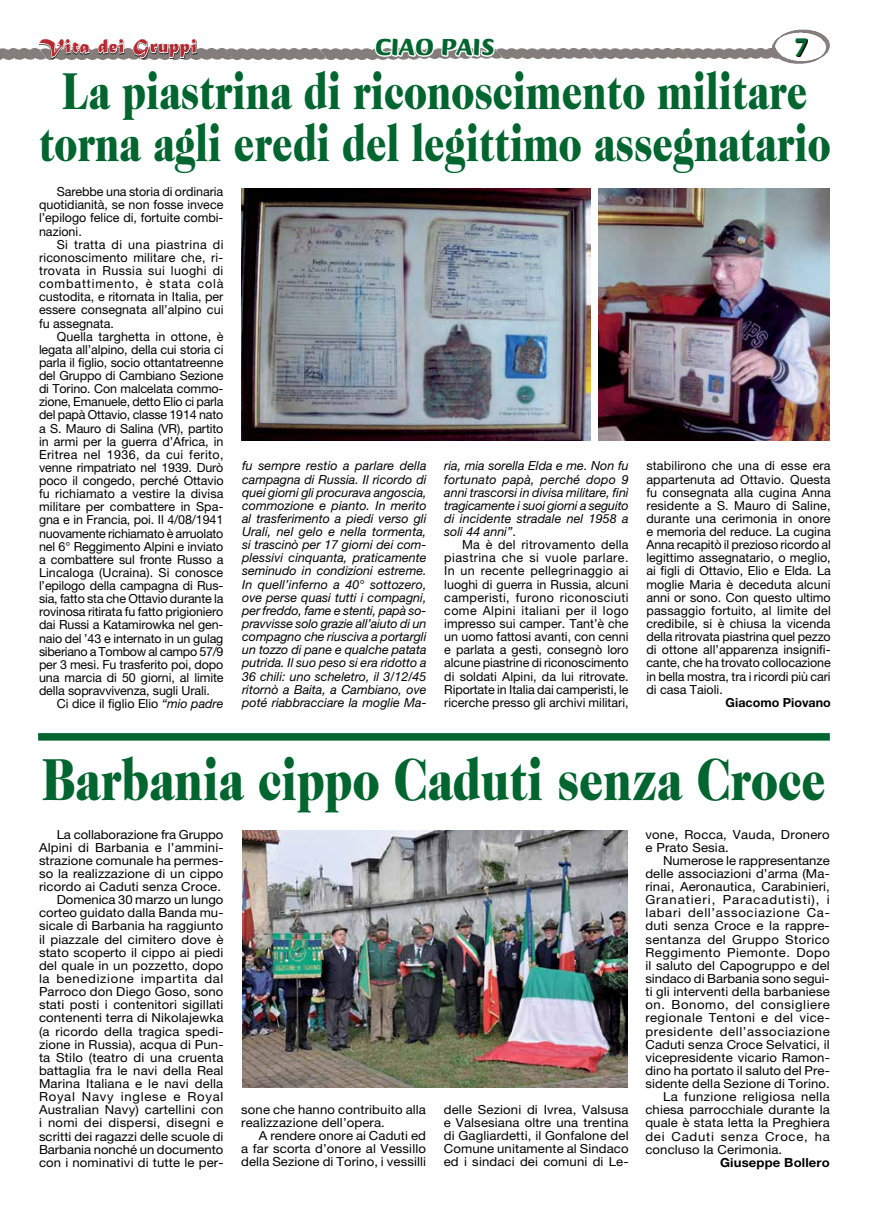
<style>
.page{position:relative;width:869px;height:1205px;background:#fff}
.page>*{position:absolute;margin:0;border:0;box-sizing:border-box;transform-origin:0 0}
.t1{font:900 60px "Caslon 224 Std";color:#00652e;scale:.78 1}
.t2{font:900 52.5px/52.5px "Caslon 224 Std";color:#00652e;text-align:center;scale:.76 1}
.t3{font:700 27.5px "Briem Script Std";color:#00652e}
.t4{font:900 25px "Briem Script Std";color:#00652e}
.t5{font:20px "Matura MT Script Capitals";letter-spacing:.05em;color:#b8292f}
.t6{font:12.5px/13.1px "Helvetica Neue LT Std";letter-spacing:.01em;color:#000;text-align:justify}
.t7{font:12.5px/13.1px "Helvetica Neue LT Std";letter-spacing:.01em;color:#000;scale:1.05 1}
.t8{font:italic 12.5px/13.1px "Helvetica Neue LT Std";color:#000;text-align:justify}
.t9{font:12.5px "Helvetica Neue LT Std";letter-spacing:.03em;color:#000;scale:1.05 1}
.t10{font:12.5px "Helvetica Neue LT Std";letter-spacing:.045em;color:#000;scale:1.05 1}
.t11{font:12.5px "Helvetica Neue LT Std";letter-spacing:.055em;color:#000;scale:1.05 1}
.t12{font:12.5px "Helvetica Neue LT Std";letter-spacing:.07em;color:#000;scale:1.05 1}
.t13{font:12.5px "Helvetica Neue LT Std";letter-spacing:.035em;color:#000;scale:1.05 1}
.t14{font:700 12.5px "Helvetica Neue LT Std";letter-spacing:.01em;color:#000;scale:1.05 1}
.t15{font:700 12.5px "Helvetica Neue LT Std";letter-spacing:.01em;color:#000}
.s1{font-style:italic}
.s2{font-style:normal}
</style>
<div class="page">
<img style="left:197px;top:49px;width:29px;height:10px">
<img style="left:226px;top:49px;width:93px;height:10px">
<img style="left:319px;top:49px;width:54px;height:10px">
<img style="left:496px;top:49px;width:92px;height:10px">
<img style="left:588px;top:49px;width:93px;height:10px">
<img style="left:681px;top:49px;width:90px;height:10px">
<img style="left:1px;top:49px;width:36px;height:10px">
<div style="left:39px;top:40px;width:158px;height:19px;background:#000;opacity:.85"></div>
<svg style="left:37px;top:39px;width:53px;height:20px"></svg>
<svg style="left:97px;top:39px;width:28px;height:16px"></svg>
<svg style="left:132px;top:39px;width:65px;height:21px"></svg>
<svg style="left:771px;top:30px;width:58px;height:34px"></svg>
<svg style="left:796px;top:39px;width:11px;height:18px"></svg>
<img style="left:241px;top:188px;width:349px;height:252px">
<img style="left:598px;top:188px;width:231px;height:252px">
<div style="left:38px;top:733px;width:791px;height:7px;background:#00652e"></div>
<img style="left:242px;top:830px;width:385px;height:257px">
<svg style="left:373px;top:48px;width:123px;height:11px"></svg>
<h3 class="t5" style="left:39px;top:34px;width:159px">Vita dei Gruppi</h3>
<h3 class="t3" style="left:793px;top:32px;width:17px">7</h3>
<h3 class="t4" style="left:375px;top:33px;width:121px">CIAO PAIS</h3>
<h2 class="t2" style="left:39px;top:64px;width:1042px">La piastrina di riconoscimento militare torna agli eredi del legittimo assegnatario</h2>
<p class="t6" style="left:39px;top:185px;width:186px;text-indent:18px">Sarebbe una storia di ordinaria quotidianità, se non fosse invece l’epilogo felice di, fortuite combi&shy;nazioni.</p>
<p class="t6" style="left:39px;top:238px;width:186px;text-indent:18px">Si tratta di una piastrina di riconoscimento militare che, ri&shy;trovata in Russia sui luoghi di combattimento, è stata colà custodita, e ritornata in Italia, per essere consegnata all’alpino cui fu assegnata.</p>
<p class="t6" style="left:39px;top:329px;width:186px;text-indent:18px">Quella targhetta in ottone, è legata all’alpino, della cui storia ci parla il figlio, socio ottantatreenne del Gruppo di Cambiano Sezione di Torino. Con malcelata commo&shy;zione, Emanuele, detto Elio ci parla del papà Ottavio, classe 1914 nato a S. Mauro di Salina (VR), partito in armi per la guerra d’Africa, in Eritrea nel 1936, da cui ferito, venne rimpatriato nel 1939. Durò poco il congedo, perché Ottavio fu richiamato a vestire la divisa militare per combattere in Spa&shy;gna e in Francia, poi. Il 4/08/1941 nuovamente richiamato è arruolato nel 6° Reggimento Alpini e inviato a combattere sul fronte Russo a Lincaloga (Ucraina). Si conosce l’epilogo della campagna di Rus&shy;sia, fatto sta che Ottavio durante la rovinosa ritirata fu fatto prigioniero dai Russi a Katamirowka nel gen&shy;naio del ’43 e internato in un gulag siberiano a Tombow al campo 57/9 per 3 mesi. Fu trasferito poi, dopo una marcia di 50 giorni, al limite della sopravvivenza, sugli Urali.</p>
<p class="t6" style="left:57px;top:697px;width:168px">Ci dice il figlio Elio <span class="s1">“mio padre</span></p>
<p class="t8" style="left:242px;top:459px;width:186px">fu sempre restio a parlare della campagna di Russia. Il ricordo di quei giorni gli procurava angoscia, commozione e pianto. In merito al trasferimento a piedi verso gli Urali, nel gelo e nella tormenta, si trascinò per 17 giorni dei com&shy;plessivi cinquanta, praticamente seminudo in condizioni estreme.<br>In quell’inferno a 40° sottozero, ove perse quasi tutti i compagni, per freddo, fame e stenti, papà so&shy;pravvisse solo grazie all’aiuto di un compagno che riusciva a portargli un tozzo di pane e qualche patata putrida. Il suo peso si era ridotto a 36 chili: uno scheletro, il 3/12/45 ritornò a Baita, a Cambiano, ove poté riabbracciare la moglie Ma-</p>
<p class="t8" style="left:444px;top:459px;width:186px">ria, mia sorella Elda e me. Non fu fortunato papà, perché dopo 9 anni trascorsi in divisa militare, finì tragicamente i suoi giorni a seguito di incidente stradale nel 1958 a soli 44 anni”<span class="s2">.</span></p>
<p class="t6" style="left:444px;top:538px;width:186px;text-indent:18px">Ma è del ritrovamento della piastrina che si vuole parlare.<br>In un recente pellegrinaggio ai luoghi di guerra in Russia, alcuni camperisti, furono riconosciuti come Alpini italiani per il logo impresso sui camper. Tant’è che un uomo fattosi avanti, con cenni e parlata a gesti, consegnò loro alcune piastrine di riconoscimento di soldati Alpini, da lui ritrovate.<br>Riportate in Italia dai camperisti, le ricerche presso gli archivi militari,</p>
<p class="t6" style="left:646px;top:459px;width:186px">stabilirono che una di esse era appartenuta ad Ottavio. Questa fu consegnata alla cugina Anna residente a S. Mauro di Saline, durante una cerimonia in onore e memoria del reduce. La cugina Anna recapitò il prezioso ricordo al legittimo assegnatario, o meglio, ai figli di Ottavio, Elio e Elda. La moglie Maria è deceduta alcuni anni or sono. Con questo ultimo passaggio fortuito, al limite del credibile, si è chiusa la vicenda della ritrovata piastrina quel pezzo di ottone all’apparenza insignifi&shy;cante, che ha trovato collocazione in bella mostra, tra i ricordi più cari di casa Taioli.</p>
<p class="t15" style="left:725px;top:694px;width:107px">Giacomo Piovano</p>
<h1 class="t1" style="left:43px;top:745px;width:1005px">Barbania cippo Caduti senza Croce</h1>
<p class="t7" style="left:39px;top:827px;width:177px;text-align:right">La collaborazione fra Gruppo<br>Alpini di Barbania e l’ammini&shy;strazione comunale ha permes&shy;so la realizzazione di un cippo ricordo ai Caduti senza Croce.<br>Domenica 30 marzo un lungo corteo guidato dalla Banda mu&shy;sicale di Barbania ha raggiunto il piazzale del cimitero dove è stato scoperto il cippo ai piedi del quale in un pozzetto, dopo la benedizione impartita dal<br>Parroco don Diego Goso, sono stati posti i contenitori sigillati contenenti terra di Nikolajewka (a ricordo della tragica spedi&shy;zione in Russia), acqua di Pun&shy;ta Stilo (teatro di una cruenta battaglia fra le navi della Real<br>Marina Italiana e le navi della<br>Royal Navy inglese e Royal<br>Australian Navy) cartellini con i nomi dei dispersi, disegni e scritti dei ragazzi delle scuole di<br>Barbania nonché un documento con i nominativi di tutte le per-</p>
<p class="t7" style="left:241px;top:1102px;width:177px">sone che hanno contribuito alla realizzazione dell’opera.</p>
<p class="t7" style="left:241px;top:1129px;width:177px;text-align:justify;text-indent:18px">A rendere onore ai Caduti ed a far scorta d’onore al Vessillo della Sezione di Torino, i vessilli</p>
<p class="t7" style="left:443px;top:1102px;width:177px;text-align:justify">delle Sezioni di Ivrea, Valsusa e Valsesiana oltre una trentina di Gagliardetti, il Gonfalone del Comune unitamente al Sindaco ed i sindaci dei comuni di Le-</p>
<p class="t7" style="left:645px;top:827px;width:177px">vone, Rocca, Vauda, Dronero e Prato Sesia.</p>
<p class="t7" style="left:662px;top:853px;width:160px">Numerose le rappresentanze</p>
<p class="t7" style="left:645px;top:867px;width:177px">delle associazioni d’arma (Ma-</p>
<p class="t7" style="left:645px;top:880px;width:177px">rinai, Aeronautica, Carabinieri,</p>
<p class="t12" style="left:645px;top:892px;width:177px">Granatieri, Paracadutisti), i</p>
<p class="t11" style="left:645px;top:905px;width:177px">labari dell’associazione Ca-</p>
<p class="t7" style="left:645px;top:919px;width:177px">duti senza Croce e la rappre-</p>
<p class="t9" style="left:645px;top:931px;width:177px">sentanza del Gruppo Storico</p>
<p class="t13" style="left:645px;top:945px;width:177px">Reggimento Piemonte. Dopo</p>
<p class="t7" style="left:645px;top:958px;width:177px">il saluto del Capogruppo e del</p>
<p class="t7" style="left:645px;top:972px;width:177px">sindaco di Barbania sono segui-</p>
<p class="t7" style="left:645px;top:985px;width:177px">ti gli interventi della barbaniese</p>
<p class="t10" style="left:645px;top:997px;width:177px">on. Bonomo, del consigliere</p>
<p class="t9" style="left:645px;top:1010px;width:177px">regionale Tentoni e del vice-</p>
<p class="t10" style="left:645px;top:1023px;width:177px">presidente dell’associazione</p>
<p class="t7" style="left:645px;top:1037px;width:177px">Caduti senza Croce Selvatici, il</p>
<p class="t7" style="left:645px;top:1050px;width:177px">vicepresidente vicario Ramon-</p>
<p class="t7" style="left:645px;top:1063px;width:177px">dino ha portato il saluto del Pre-</p>
<p class="t7" style="left:645px;top:1077px;width:177px">sidente della Sezione di Torino.</p>
<p class="t9" style="left:662px;top:1089px;width:160px">La funzione religiosa nella</p>
<p class="t7" style="left:645px;top:1103px;width:177px">chiesa parrocchiale durante la</p>
<p class="t7" style="left:645px;top:1116px;width:177px">quale è stata letta la Preghiera</p>
<p class="t11" style="left:645px;top:1128px;width:177px">dei Caduti senza Croce, ha</p>
<p class="t7" style="left:645px;top:1142px;width:132px">concluso la Cerimonia.</p>
<p class="t14" style="left:719px;top:1154px;width:106px">Giuseppe Bollero</p>
</div>
